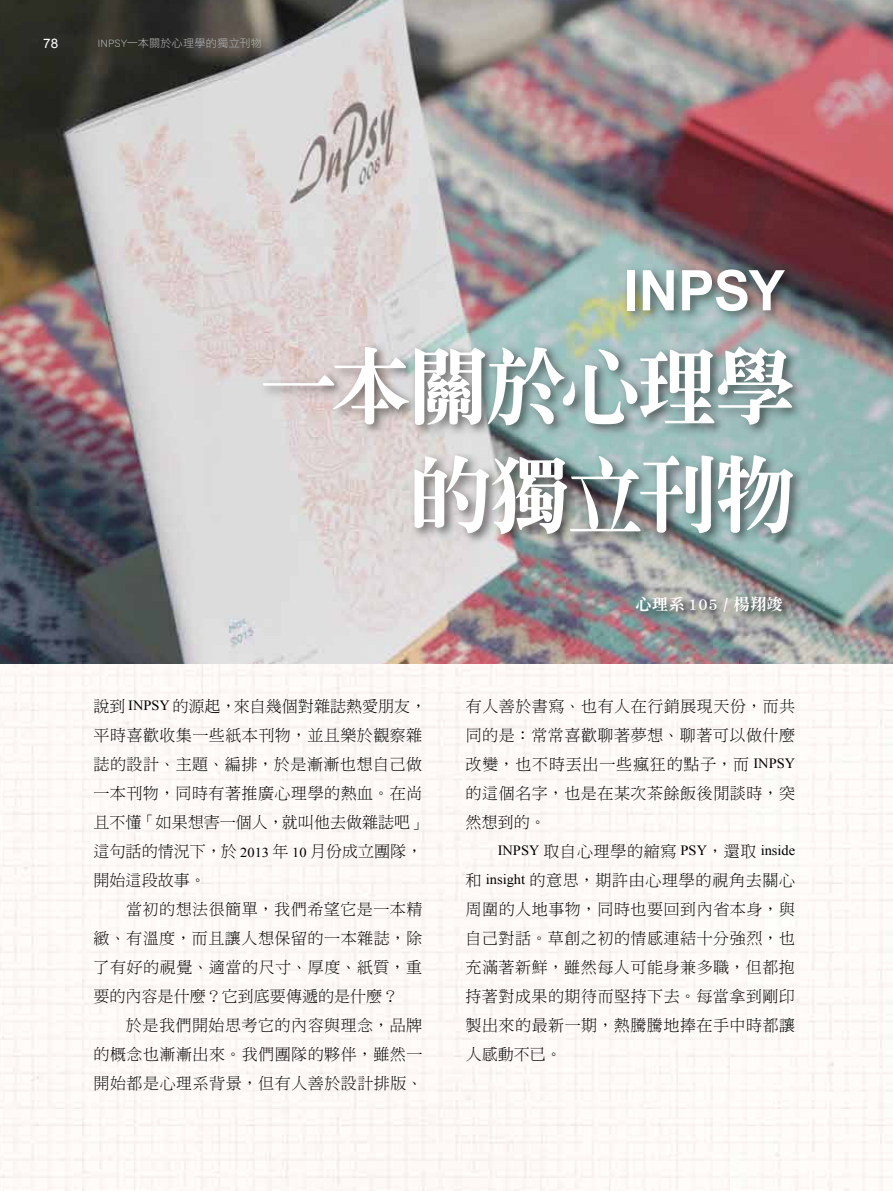
<style>
.page{position:relative;width:893px;height:1191px;background:#fff}
.page>*{position:absolute;margin:0;border:0;box-sizing:border-box;transform-origin:0 0}
.t1{font:83.1px/108px "Stdsung EG Heavy Big 5";letter-spacing:-.045em;color:#fff;text-align:right}
.t2{font:700 56.1px "Arial";letter-spacing:-.005em;color:#fff}
.t3{font:16.5px "DF Ming Std W9";color:#fff}
.t4{font:16.05px/29px "DF Ming Std W3";letter-spacing:.03em;color:#000;text-align:justify}
.t5{font:14.1px "Times New Roman";color:#000}
.t6{font:13.05px "Arial";color:#fff}
.t7{font:10.95px "DF Li Hei Std W3";letter-spacing:.01em;color:#b5b6b6}
.s1{font-family:"Times New Roman";font-size:14.1px}
.s2{font-family:"Times New Roman";font-size:13.65px}
.s3{font-family:"DF Ming Std W3";font-size:16.05px}
</style>
<div class="page">
<div style="left:0;top:663px;width:893px;height:528px;background:#fef9f6"></div>
<img style="left:0;top:0;width:893px;height:663px">
<div style="left:622px;top:264px;width:175px;height:60px;background:#000;opacity:.51"></div>
<div style="left:259px;top:342px;width:546px;height:204px;background:#000;opacity:.54"></div>
<div style="left:632px;top:591px;width:163px;height:33px;background:#000;opacity:.75"></div>
<p class="t6" style="left:43px;top:35px;width:17px">78</p>
<p class="t7" style="left:97px;top:37px;width:167px">INPSY一本關於心理學的獨立刊物</p>
<h2 class="t2" style="left:623px;top:254px;width:163px">INPSY</h2>
<h1 class="t1" style="left:258px;top:332px;width:538px">一本關於心理學的獨立刊物</h1>
<p class="t4" style="left:93px;top:691px;width:334px;text-align:left">說到 <span class="s1">INPSY</span> 的源起，來自幾個對雜誌熱愛朋友，平時喜歡收集一些紙本刊物，並且樂於觀察雜誌的設計、主題、編排，於是漸漸也想自己做一本刊物，同時有著推廣心理學的熱血。在尚且不懂「如果想害一個人，就叫他去做雜誌吧」這句話的情況下，於 <span class="s2">2013</span> 年 <span class="s2">10</span> 月份成立團隊，開始這段故事。</p>
<p class="t4" style="left:93px;top:894px;width:331px;text-indent:33px">當初的想法很簡單，我們希望它是一本精緻、有溫度，而且讓人想保留的一本雜誌，除了有好的視覺、適當的尺寸、厚度、紙質，重要的內容是什麼？它到底要傳遞的是什麼？</p>
<p class="t4" style="left:94px;top:1010px;width:331px;text-indent:32px">於是我們開始思考它的內容與理念，品牌的概念也漸漸出來。我們團隊的夥伴，雖然一開始都是心理系背景，但有人善於設計排版、</p>
<p class="t3" style="left:635px;top:595px;width:149px">心理系 105 / 楊翔竣</p>
<p class="t4" style="left:466px;top:691px;width:331px">有人善於書寫、也有人在行銷展現天份，而共同的是：常常喜歡聊著夢想、聊著可以做什麼改變，也不時丟出一些瘋狂的點子，而 <span class="s1">INPSY</span>的這個名字，也是在某次茶餘飯後閒談時，突然想到的。</p>
<p class="t5" style="left:498px;top:841px;width:299px">INPSY <span class="s3">取自心理學的縮寫</span> PSY<span class="s3">，還取</span> inside</p>
<p class="t4" style="left:465px;top:865px;width:331px">和 <span class="s1">insight</span> 的意思，期許由心理學的視角去關心周圍的人地事物，同時也要回到內省本身，與自己對話。草創之初的情感連結十分強烈，也充滿著新鮮，雖然每人可能身兼多職，但都抱持著對成果的期待而堅持下去。每當拿到剛印製出來的最新一期，熱騰騰地捧在手中時都讓人感動不已。</p>
</div>
